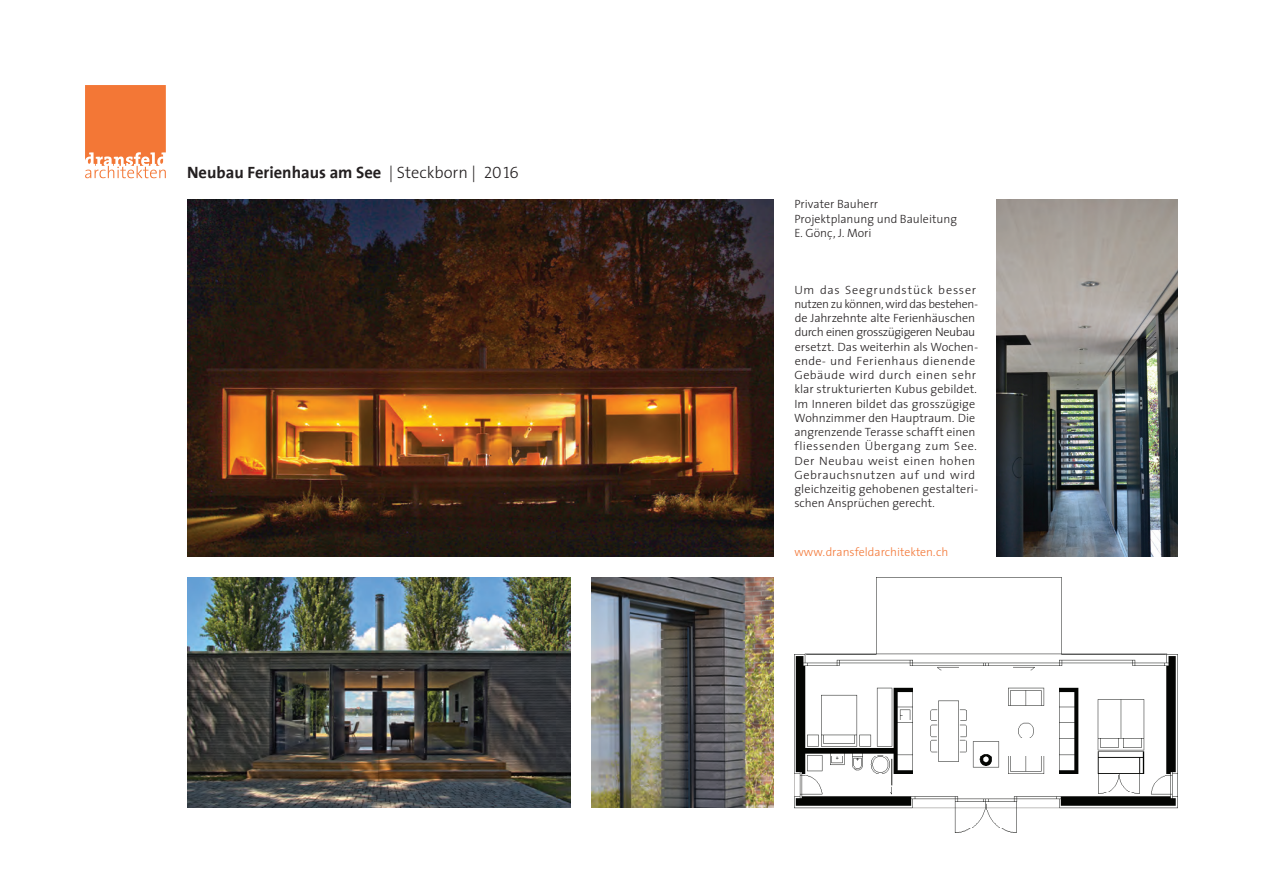
<style>
.page{position:relative;width:1263px;height:893px;background:#fff}
.page>*{position:absolute;margin:0;border:0;box-sizing:border-box;transform-origin:0 0}
.t1{font:700 16.5px "Thesis Dra";color:#231f20}
.t2{font:300 12px/14.2px "Thesis Dra";color:#231f20}
.t3{font:300 12px "Thesis Dra";color:#f37736}
.s1{font-weight:300}
</style>
<div class="page">
<img style="left:997px;top:199px;width:181px;height:357px">
<img style="left:187px;top:577px;width:384px;height:231px">
<img style="left:187px;top:199px;width:586px;height:357px">
<img style="left:794px;top:614px;width:384px;height:219px">
<img style="left:876px;top:577px;width:186px;height:37px">
<img style="left:592px;top:577px;width:181px;height:231px">
<svg style="left:85px;top:85px;width:81px;height:93px;background:#f58e59"></svg>
<h1 class="t1" style="left:187px;top:159px;width:333px">Neubau Ferienhaus am See <span class="s1">| Steckborn | 2016</span></h1>
<p class="t2" style="left:794px;top:197px;width:164px">Privater Bauherr<br>Projektplanung und Bauleitung<br>E. Gönç, J. Mori</p>
<p class="t2" style="left:794px;top:282px;width:186px">Um das Seegrundstück besser nutzen zu können, wird das bestehen&shy;de Jahrzehnte alte Ferienhäuschen durch einen grosszügigeren Neubau ersetzt. Das weiterhin als Wochen&shy;ende- und Ferienhaus dienende<br>Gebäude wird durch einen sehr klar strukturierten Kubus gebildet.<br>Im Inneren bildet das grosszügige<br>Wohnzimmer den Hauptraum. Die angrenzende Terasse schafft einen fliessenden Übergang zum See.<br>Der Neubau weist einen hohen<br>Gebrauchsnutzen auf und wird gleichzeitig gehobenen gestalteri&shy;schen Ansprüchen gerecht.</p>
<p class="t3" style="left:794px;top:542px;width:155px">www.dransfeldarchitekten.ch</p>
</div>
